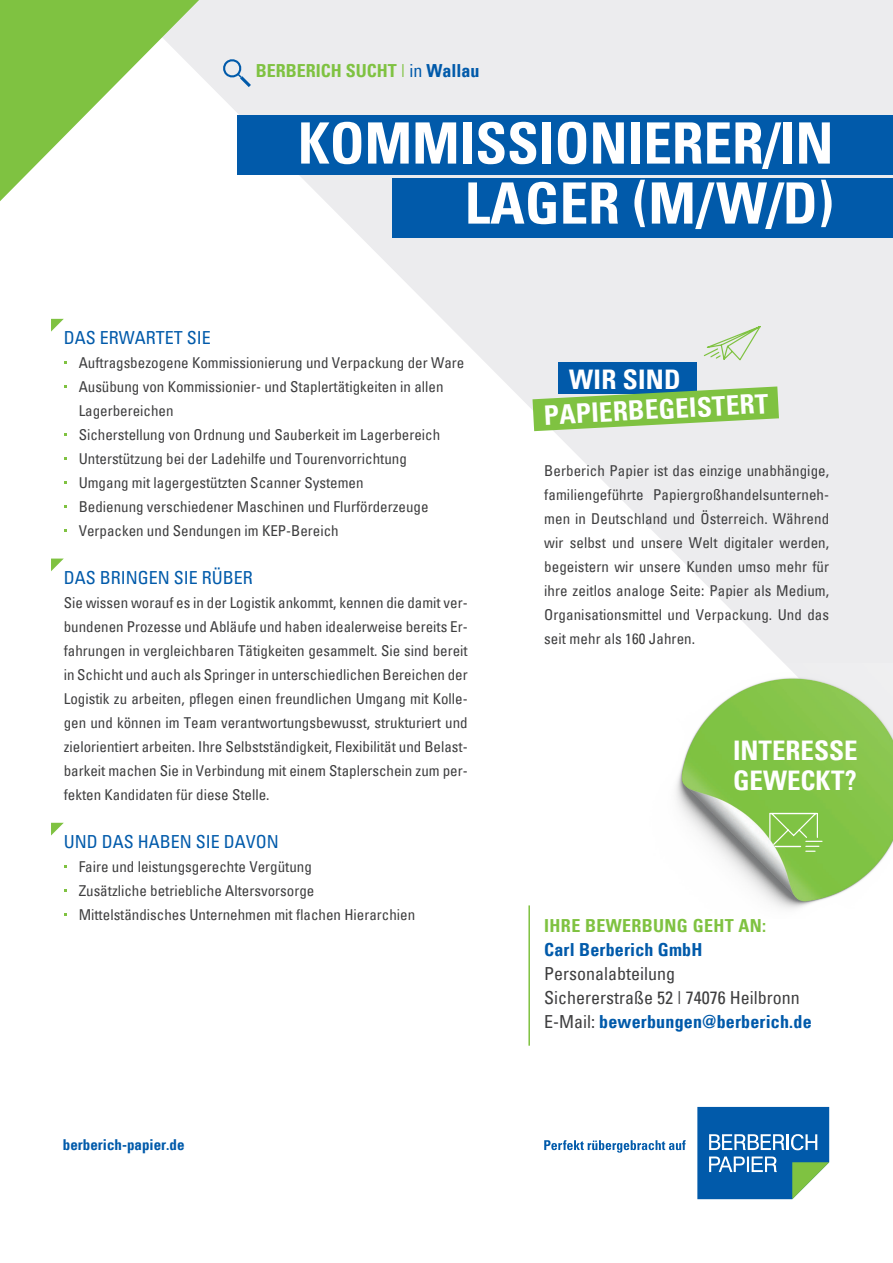
<style>
.page{position:relative;width:893px;height:1263px;background:#fff}
.page>*{position:absolute;margin:0;border:0;box-sizing:border-box;transform-origin:0 0}
.t1{font:700 condensed 57px/60px "Univers";color:#fff;text-align:right}
.t2{font:700 condensed 27px/30px "Univers";color:#fff}
.t3{font:condensed 18px/24px "Univers";color:#3e3e3f}
.t4{font:condensed 18px "Univers";color:#015aaa}
.t5{font:700 condensed 18px "Univers";color:#7fc241}
.t6{font:700 condensed 18px "Univers";letter-spacing:.02em;color:#7fc241}
.t7{font:700 condensed 18px "Univers";letter-spacing:.01em;color:#015aaa}
.t8{font:condensed 15px/24px "Univers";color:#3e3e3f;text-align:justify}
.t9{font:700 condensed 15px "Univers";color:#015aaa}
.s1{font-weight:400}
.s2{font-weight:400;color:#015aaa}
.s3{color:#015aaa}
.s4{font-size:54.15px}
.s5{font-weight:700;color:#015aaa}
</style>
<div class="page">
<svg style="left:199px;top:0;width:694px;height:664px;fill:#ececee"></svg>
<svg style="left:0;top:0;width:199px;height:201px"></svg>
<div style="left:559px;top:362px;width:138px;height:32px;background:#015aaa"></div>
<svg style="left:532px;top:386px;width:247px;height:45px;background:#8ac16e"></svg>
<img style="left:676px;top:664px;width:217px;height:245px">
<svg style="left:769px;top:812px;width:53px;height:40px;background:#95cd64"></svg>
<hr style="left:528px;top:905px;width:2px;height:141px;background:#7fc241">
<svg style="left:544px;top:1140px;width:142px;height:13px"></svg>
<svg style="left:697px;top:1107px;width:132px;height:92px;background:#2e78b0"></svg>
<svg style="left:696px;top:324px;width:67px;height:40px;background:#dee6d9"></svg>
<svg style="left:220px;top:57px;width:34px;height:33px"></svg>
<div style="left:237px;top:115px;width:656px;height:59px;background:#015aaa"></div>
<div style="left:393px;top:179px;width:500px;height:59px;background:#015aaa"></div>
<svg style="left:51px;top:319px;width:13px;height:13px"></svg>
<svg style="left:51px;top:558px;width:13px;height:13px"></svg>
<svg style="left:51px;top:823px;width:13px;height:12px"></svg>
<p class="t5" style="left:256px;top:63px;width:225px">BERBERICH SUCHT <span class="s1">|</span> <span class="s2">in</span> <span class="s3">Wallau</span></p>
<h1 class="t1" style="left:298px;top:118px;width:537px">KOMMISSIONIERER/IN<br>LAGER <span class="s4">(</span>M/W/D<span class="s4">)</span></h1>
<p class="t4" style="left:64px;top:330px;width:149px">DAS ERWARTET SIE</p>
<p class="t8" style="left:79px;top:351px;width:387px;text-align:left">Auftragsbezogene Kommissionierung und Verpackung der Ware Ausübung von Kommissionier- und Staplertätigkeiten in allen Lagerbereichen<br>Sicherstellung von Ordnung und Sauberkeit im Lagerbereich Unterstützung bei der Ladehilfe und Tourenvorrichtung<br>Umgang mit lagergestützten Scanner Systemen<br>Bedienung verschiedener Maschinen und Flurförderzeuge Verpacken und Sendungen im KEP-Bereich</p>
<p class="t4" style="left:64px;top:570px;width:191px">DAS BRINGEN SIE RÜBER</p>
<p class="t8" style="left:64px;top:591px;width:405px">Sie wissen worauf es in der Logistik ankommt, kennen die damit ver&shy;bundenen Prozesse und Abläufe und haben idealerweise bereits Er&shy;fahrungen in vergleichbaren Tätigkeiten gesammelt. Sie sind bereit in Schicht und auch als Springer in unterschiedlichen Bereichen der Logistik zu arbeiten, pflegen einen freundlichen Umgang mit Kolle&shy;gen und können im Team verantwortungsbewusst, strukturiert und zielorientiert arbeiten. Ihre Selbstständigkeit, Flexibilität und Belast&shy;barkeit machen Sie in Verbindung mit einem Staplerschein zum per&shy;fekten Kandidaten für diese Stelle.</p>
<p class="t4" style="left:64px;top:834px;width:217px">UND DAS HABEN SIE DAVON</p>
<p class="t8" style="left:79px;top:855px;width:338px;text-align:left">Faire und leistungsgerechte Vergütung<br>Zusätzliche betriebliche Altersvorsorge<br>Mittelständisches Unternehmen mit flachen Hierarchien</p>
<p class="t9" style="left:63px;top:1138px;width:123px">berberich-papier.de</p>
<h2 class="t2" style="left:569px;top:366px;width:113px">WIR SIND</h2>
<h2 class="t2" style="left:543px;top:402px;width:226px;rotate:-3deg">PAPIERBEGEISTERT</h2>
<p class="t8" style="left:544px;top:459px;width:286px">Berberich Papier ist das einzige unabhängige, familiengeführte Papiergroßhandelsunterneh&shy;men in Deutschland und Österreich. Während wir selbst und unsere Welt digitaler werden, begeistern wir unsere Kunden umso mehr für ihre zeitlos analoge Seite: Papier als Medium, Organisationsmittel und Verpackung. Und das seit mehr als 160 Jahren.</p>
<h2 class="t2" style="left:733px;top:737px;width:126px">INTERESSE<br>GEWECKT?</h2>
<p class="t6" style="left:544px;top:917px;width:223px">IHRE BEWERBUNG GEHT AN:</p>
<p class="t7" style="left:544px;top:941px;width:160px">Carl Berberich GmbH</p>
<p class="t3" style="left:544px;top:963px;width:269px">Personalabteilung<br>Sichererstraße 52 | 74076 Heilbronn<br>E-Mail: <span class="s5">bewerbungen@berberich.de</span></p>
</div>
